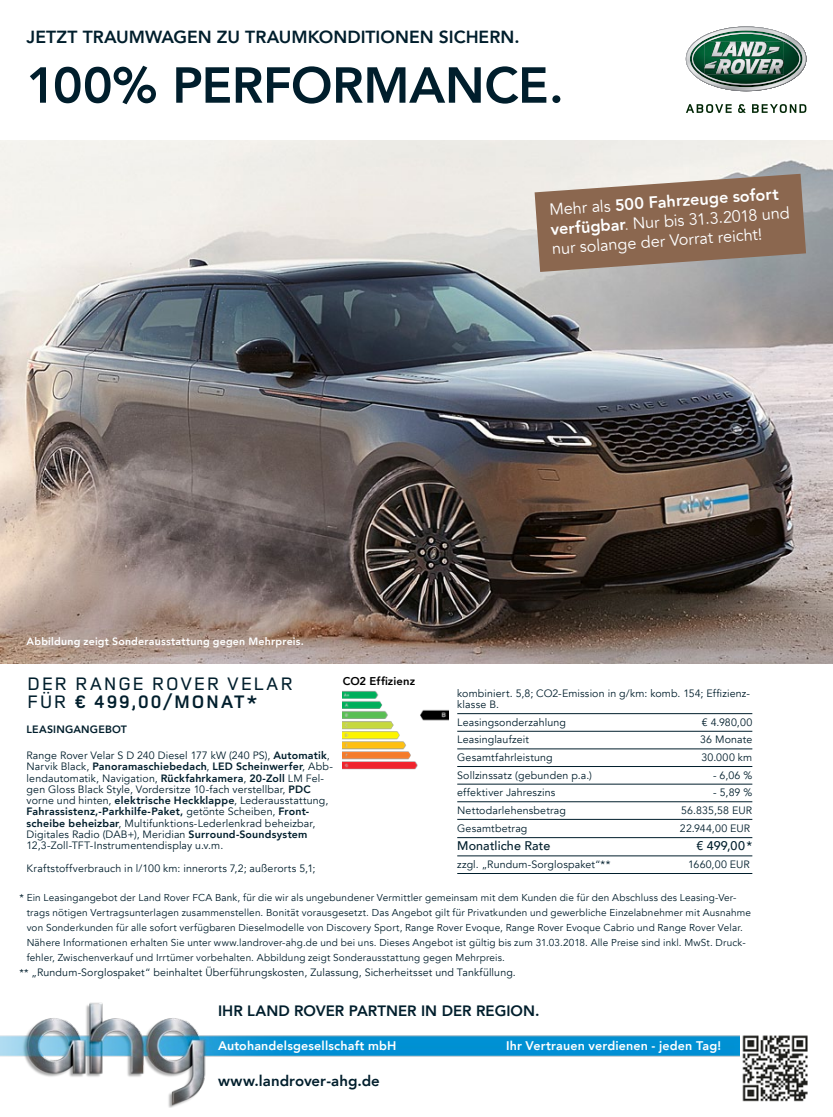
<style>
.page{position:relative;width:833px;height:1117px;background:#fff}
.page>*{position:absolute;margin:0;border:0;box-sizing:border-box;transform-origin:0 0}
.t1{font:800 50px "Avenir LT Com";letter-spacing:-.02em;color:#001e2c}
.t2{font:500 18.75px/18.8px "Land Rover Wide";letter-spacing:.01em;color:#001e2c}
.t3{font:800 17.5px "Avenir LT Com";color:#001e2c}
.t4{font:16.25px/19.5px "Avenir LT Com";color:#fff}
.t5{font:800 15px "Avenir LT Com";color:#001e2c}
.t6{font:800 12.5px "Avenir LT Com";letter-spacing:.01em;color:#fff}
.t7{font:500 12.5px "Avenir LT Com";letter-spacing:.01em;color:#001e2c}
.t8{font:800 11.25px "Avenir LT Com";letter-spacing:.01em;color:#000}
.t9{font:10.62px/11.2px "Avenir LT Com";letter-spacing:.015em;color:#001e2c}
.t10{font:800 10.62px "Avenir LT Com";letter-spacing:.02em;color:#fff}
.t11{font:800 10.62px "Avenir LT Com";color:#001e2c}
.t12{font:10px/15px "Avenir LT Com";letter-spacing:.015em;color:#001e2c}
.s1{font-weight:800}
.s2{font-weight:300}
.s3{font-weight:700}
.s4{font-size:10px}
</style>
<div class="page">
<svg style="left:686px;top:27px;width:120px;height:64px"></svg>
<img style="left:692px;top:33px;width:93px;height:26px">
<img style="left:785px;top:41px;width:14px;height:13px">
<svg style="left:686px;top:104px;width:45px;height:9px"></svg>
<svg style="left:752px;top:104px;width:54px;height:9px"></svg>
<svg style="left:738px;top:104px;width:8px;height:9px"></svg>
<img style="left:0;top:140px;width:833px;height:523px">
<img style="left:739px;top:1035px;width:69px;height:67px">
<img style="left:0;top:1002px;width:739px;height:104px">
<hr style="left:457px;top:713px;width:295px;height:1px;background:#001e2c">
<hr style="left:457px;top:730px;width:295px;height:1px;background:#001e2c">
<hr style="left:457px;top:748px;width:295px;height:1px;background:#001e2c">
<hr style="left:457px;top:766px;width:295px;height:1px;background:#001e2c">
<hr style="left:457px;top:783px;width:295px;height:1px;background:#001e2c">
<hr style="left:457px;top:801px;width:295px;height:1px;background:#001e2c">
<hr style="left:457px;top:819px;width:295px;height:1px;background:#001e2c">
<hr style="left:457px;top:837px;width:295px;height:1px;background:#001e2c">
<hr style="left:457px;top:855px;width:295px;height:1px;background:#001e2c">
<hr style="left:457px;top:873px;width:295px;height:1px;background:#001e2c">
<svg style="left:534px;top:174px;width:272px;height:98px;background:#977a67"></svg>
<img style="left:343px;top:691px;width:105px;height:78px">
<h3 class="t3" style="left:27px;top:26px;width:494px">Jetzt Traumwagen zu TraumKonditionen sichern.</h3>
<h1 class="t1" style="left:27px;top:56px;width:342px">100% PERFORMANCE</h1>
<h1 class="t1" style="left:549px;top:56px;width:16px">.</h1>
<h3 class="t4" style="left:549px;top:200px;width:241px;rotate:-4deg">Mehr als <span class="s1">500 Fahrzeuge sofort verfügbar</span><span class="s2">.</span> Nur bis 31.3.2018 und nur solange der Vorrat reicht!</h3>
<p class="t10" style="left:27px;top:635px;width:279px">Abbildung zeigt Sonderausstattung gegen Mehrpreis.</p>
<h2 class="t2" style="left:27px;top:672px;width:264px">Der RANGE ROVER VELAR<br>FÜR <span class="s3">€ 499,00/MONAT*</span></h2>
<p class="t11" style="left:27px;top:722px;width:14px">LEASINGANGE</p>
<p class="t11" style="left:105px;top:722px;width:16px">BOT</p>
<p class="t9" style="left:27px;top:750px;width:308px">Range Rover Velar S D 240 Diesel 177 kW (240 PS), <span class="s1">Automatik</span>, Narvik Black, <span class="s1">Panoramaschiebedach</span>, <span class="s1">LED Scheinwerfer</span>, Abb&shy;lendautomatik, Navigation, <span class="s1">Rückfahrkamera</span>, <span class="s1">20-Zoll</span> LM Fel&shy;gen Gloss Black Style, Vordersitze 10-fach verstellbar, <span class="s1">PDC<br></span>vorne und hinten, <span class="s1">elektrische Heckklappe</span>, Lederausstattung, <span class="s1">Fahrassistenz,-Parkhilfe-Paket,</span> getönte Scheiben, <span class="s1">Front&shy;scheibe beheizbar</span>, Multifunktions-Lederlenkrad beheizbar, Digitales Radio (DAB+), Meridian <span class="s1">Surround-Soundsystem </span>12,3-Zoll-TFT-Instrumentendisplay u.v.m.</p>
<p class="t9" style="left:27px;top:862px;width:290px">Kraftstoffverbrauch in l/100 km: innerorts 7,2; außerorts 5,1;</p>
<p class="t8" style="left:343px;top:674px;width:74px">CO2 Effizienz</p>
<p class="t9" style="left:457px;top:687px;width:294px">kombiniert. 5,8; CO2-Emission in g/km: komb. 154; Effizienz&shy;klasse B.</p>
<p class="t9" style="left:457px;top:716px;width:110px">Leasingsonderzahlung</p>
<p class="t9" style="left:702px;top:716px;width:52px">€ 4.980,00</p>
<p class="t9" style="left:457px;top:734px;width:73px">Leasinglaufzeit</p>
<p class="t9" style="left:700px;top:734px;width:54px">36 Monate</p>
<p class="t9" style="left:457px;top:751px;width:97px">Gesamtfahrleistung</p>
<p class="t9" style="left:701px;top:751px;width:52px">30.000 km</p>
<p class="t9" style="left:457px;top:769px;width:136px">Sollzinssatz (gebunden p.a.)</p>
<p class="t9" style="left:713px;top:769px;width:41px">- 6,06 %</p>
<p class="t9" style="left:457px;top:787px;width:100px">effektiver Jahreszins</p>
<p class="t9" style="left:713px;top:787px;width:41px">- 5,89 %</p>
<p class="t9" style="left:457px;top:804px;width:110px">Nettodarlehensbetrag</p>
<p class="t9" style="left:681px;top:804px;width:72px">56.835,58 EUR</p>
<p class="t9" style="left:457px;top:822px;width:72px">Gesamtbetrag</p>
<p class="t9" style="left:680px;top:822px;width:72px">22.944,00 EUR</p>
<p class="t7" style="left:457px;top:838px;width:95px">Monatliche Rate</p>
<p class="t7" style="left:696px;top:838px;width:57px">€ 499,00*</p>
<p class="t9" style="left:457px;top:858px;width:155px">zzgl. „Rundum-Sorglospaket“**</p>
<p class="t9" style="left:688px;top:858px;width:63px">1660,00 EUR</p>
<p class="t12" style="left:27px;top:889px;width:726px;text-indent:-7px">* Ein Leasingangebot der Land Rover FCA Bank, für die wir als ungebundener Vermittler gemeinsam mit dem Kunden die für den Abschluss des Leasing-Ver&shy;trags nötigen Vertragsunterlagen zusammenstellen. Bonität vorausgesetzt. Das Angebot gilt für Privatkunden und gewerbliche Einzelabnehmer mit Ausnahme von Sonderkunden für alle sofort verfügbaren Dieselmodelle von Discovery Sport, Range Rover Evoque, Range Rover Evoque Cabrio und Range Rover Velar.<br>Nähere Informationen erhalten Sie unter www.landrover-ahg.de und bei uns. Dieses Angebot ist gültig bis zum 31.03.2018. Alle Preise sind inkl. MwSt. Druck&shy;fehler, Zwischenverkauf und Irrtümer vorbehalten. Abbildung zeigt Sonderausstattung gegen Mehrpreis.</p>
<p class="t9" style="left:19px;top:966px;width:498px"><span class="s4">**</span> „Rundum-Sorglospaket“ beinhaltet Überführungskosten, Zulassung, Sicherheitsset und Tankfüllung.</p>
<h3 class="t5" style="left:218px;top:1001px;width:9px">IHR</h3>
<h3 class="t5" style="left:247px;top:1001px;width:21px">LAND</h3>
<h3 class="t5" style="left:294px;top:1001px;width:74px">ROVER PARTNER</h3>
<h3 class="t5" style="left:421px;top:1001px;width:32px">IN DER</h3>
<h3 class="t5" style="left:476px;top:1001px;width:11px">REGION</h3>
<h3 class="t5" style="left:535px;top:1001px;width:6px">.</h3>
<p class="t6" style="left:218px;top:1037px;width:174px">Autohandelsgesellschaft mbH</p>
<p class="t6" style="left:506px;top:1037px;width:217px">Ihr Vertrauen verdienen - jeden Tag!</p>
<h3 class="t5" style="left:218px;top:1071px;width:163px">www.landrover-ahg.de</h3>
</div>
